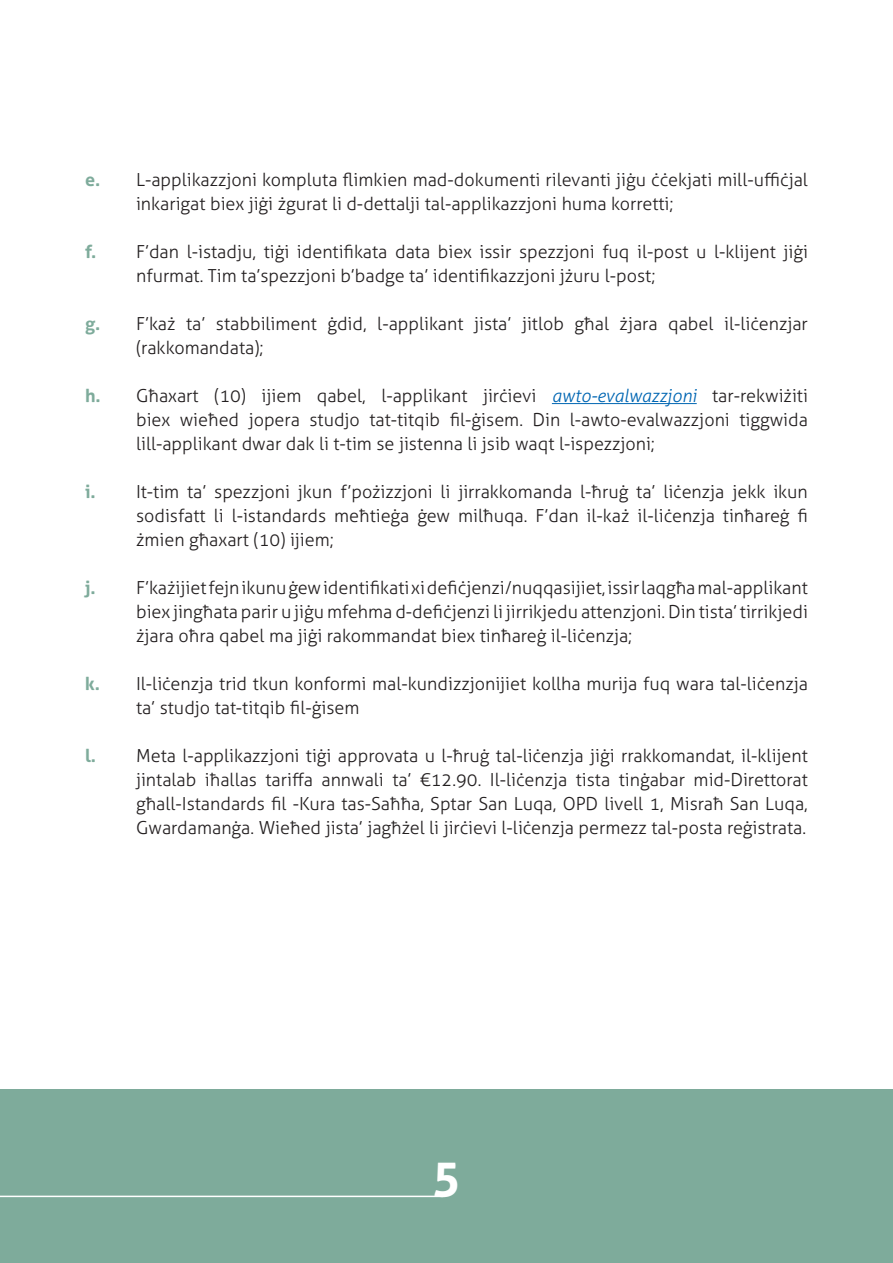
<style>
.page{position:relative;width:893px;height:1263px;background:#fff}
.page>*{position:absolute;margin:0;border:0;box-sizing:border-box;transform-origin:0 0}
.t1{font:700 48px "Aller";color:#fff}
.Bullet{font:300 18px/24px "Aller";color:#231f20}
.Normal__Web{font:300 18px/24px "Aller";color:#231f20;text-align:justify}
.s1{font-weight:700;color:#7eab9b}
.s2{font-style:italic;color:#0166b3}
</style>
<div class="page">
<div style="left:0;top:1089px;width:893px;height:174px;background:#7eab9b"></div>
<hr style="left:552px;top:403px;width:145px;height:1px;background:#0166b3">
<hr style="left:0;top:1195px;width:443px;height:2px;background:#fff">
<p class="Bullet" style="left:136px;top:168px;width:673px;text-indent:-51px"><span class="s1">e.</span> L‑applikazzjoni kompluta flimkien mad‑dokumenti rilevanti jiġu ċċekjati mill‑uffiċjal inkarigat biex jiġi żgurat li d‑dettalji tal‑applikazzjoni huma korretti;</p>
<p class="Bullet" style="left:136px;top:240px;width:673px;text-indent:-51px"><span class="s1">f.</span> F’dan l‑istadju, tiġi identifikata data biex issir spezzjoni fuq il‑post u l‑klijent jiġi nfurmat. Tim ta’spezzjoni b’badge ta’ identifikazzjoni jżuru l‑post;</p>
<p class="Bullet" style="left:136px;top:312px;width:673px;text-indent:-51px"><span class="s1">g.</span> F’każ ta’ stabbiliment ġdid, l‑applikant jista’ jitlob għal żjara qabel il‑liċenzjar (rakkomandata);</p>
<p class="Normal__Web" style="left:136px;top:384px;width:673px;text-indent:-51px"><span class="s1">h.</span> Għaxart (10) ijiem qabel, l‑applikant jirċievi <span class="s2">awto‑evalwazzjoni</span> tar‑rekwiżiti biex wieħed jopera studjo tat‑titqib fil‑ġisem. Din l‑awto‑evalwazzjoni tiggwida lill‑applikant dwar dak li t‑tim se jistenna li jsib waqt l‑ispezzjoni;</p>
<p class="Bullet" style="left:136px;top:480px;width:673px;text-align:justify;text-indent:-51px"><span class="s1">i.</span> It‑tim ta’ spezzjoni jkun f’pożizzjoni li jirrakkomanda l‑ħruġ ta’ liċenzja jekk ikun sodisfatt li l‑istandards meħtieġa ġew milħuqa. F’dan il‑każ il‑liċenzja tinħareġ fi żmien għaxart (10) ijiem;</p>
<p class="Bullet" style="left:136px;top:576px;width:673px;text-align:justify;text-indent:-51px"><span class="s1">j.</span> F’każijiet fejn ikunu ġew identifikati xi defiċjenzi/nuqqasijiet, issir laqgħa mal‑applikant biex jingħata parir u jiġu mfehma d‑defiċjenzi li jirrikjedu attenzjoni. Din tista’ tirrikjedi żjara oħra qabel ma jiġi rakommandat biex tinħareġ il‑liċenzja;</p>
<p class="Bullet" style="left:136px;top:672px;width:673px;text-indent:-51px"><span class="s1">k.</span> Il‑liċenzja trid tkun konformi mal‑kundizzjonijiet kollha murija fuq wara tal‑liċenzja ta’ studjo tat‑titqib fil‑ġisem</p>
<p class="Bullet" style="left:136px;top:744px;width:673px;text-align:justify;text-indent:-51px"><span class="s1">l.</span> Meta l‑applikazzjoni tiġi approvata u l‑ħruġ tal‑liċenzja jiġi rrakkomandat, il‑klijent jintalab iħallas tariffa annwali ta’ €12.90. Il‑liċenzja tista tinġabar mid‑Direttorat għall‑Istandards fil ‑Kura tas‑Saħħa, Sptar San Luqa, OPD livell 1, Misraħ San Luqa, Gwardamanġa. Wieħed jista’ jagħżel li jirċievi l‑liċenzja permezz tal‑posta reġistrata.</p>
<h1 class="t1" style="left:432px;top:1147px;width:30px">5</h1>
</div>
